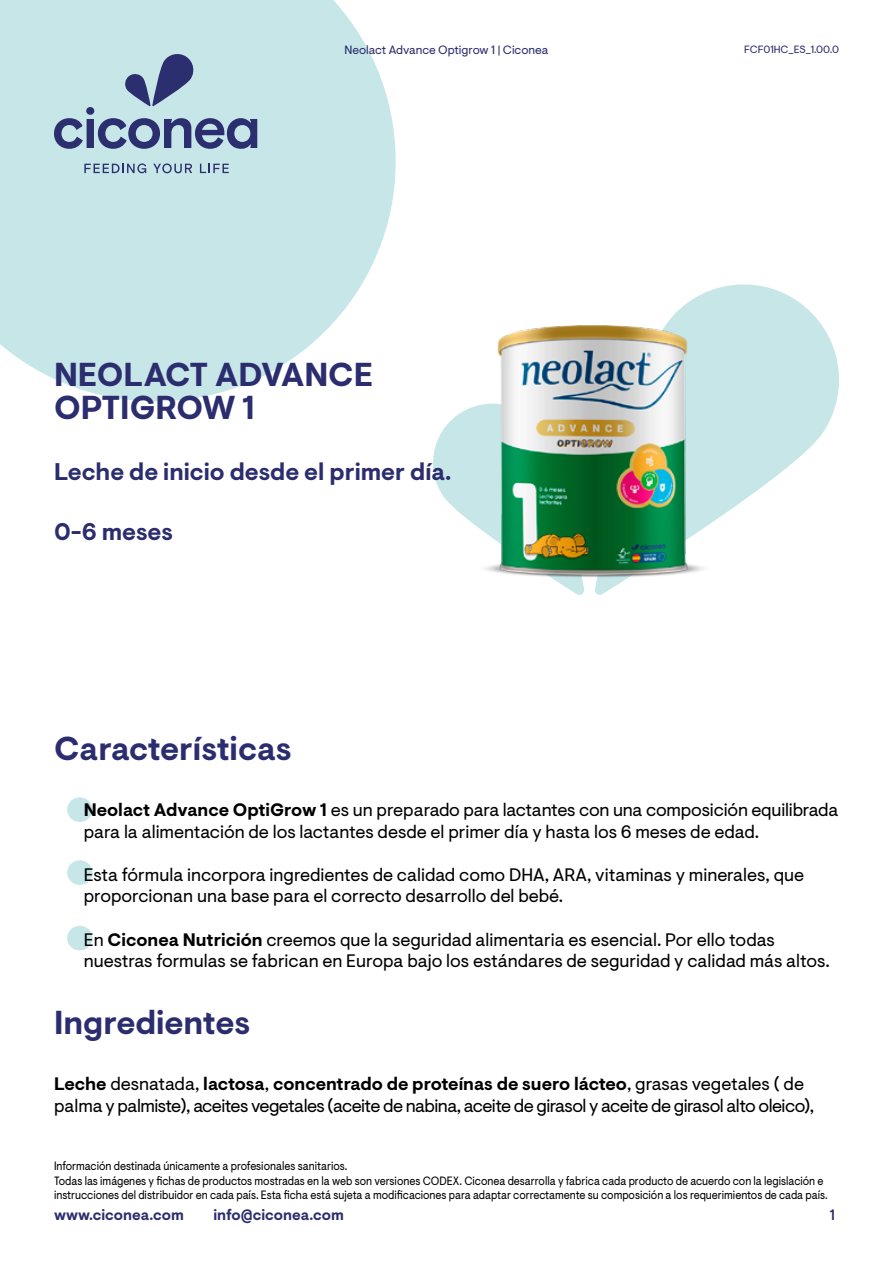
<style>
.page{position:relative;width:893px;height:1263px;background:#fff}
.page>*{position:absolute;margin:0;border:0;box-sizing:border-box;transform-origin:0 0}
.t1{font:700 33px/33px "Visuelt Pro";color:#2b2d6e}
.t2{font:700 24px "Visuelt Pro";color:#2b2d6e}
.t3{font:18px/21.6px "Visuelt Pro";color:#000}
.t4{font:18px/21.6px "Visuelt Pro";letter-spacing:-.03em;color:#000}
.t5{font:700 15px "Visuelt Pro";color:#2b2d6e}
.t6{font:500 15px "Visuelt Pro";color:#2b2d6e}
.t7{font:12px/14.4px "Visuelt Pro";color:#000;scale:.9 1}
.t8{font:12px "Visuelt Pro";color:#2b2d6e}
.t9{font:10.5px "Visuelt Pro";color:#2b2d6e}
.s1{font-weight:700}
</style>
<div class="page">
<svg style="left:0;top:0;width:396px;height:401px;background:#cce8ea"></svg>
<svg style="left:433px;top:426px;width:13px;height:74px"></svg>
<svg style="left:741px;top:284px;width:98px;height:218px;fill:#c7e6e8"></svg>
<svg style="left:124px;top:52px;width:72px;height:54px;background:#8497b4"></svg>
<div style="left:86px;top:107px;width:8px;height:8px;background:#2b2e6f;border-radius:4px"></div>
<div style="left:87px;top:119px;width:7px;height:29px;background:#2b2e6f"></div>
<svg style="left:54px;top:118px;width:29px;height:31px"></svg>
<svg style="left:98px;top:118px;width:159px;height:31px;background:#7383a7"></svg>
<svg style="left:84px;top:163px;width:62px;height:10px"></svg>
<svg style="left:153px;top:163px;width:39px;height:10px"></svg>
<svg style="left:200px;top:164px;width:29px;height:9px"></svg>
<div style="left:67px;top:797px;width:25px;height:25px;background:#c7e6e8;border-radius:50%"></div>
<div style="left:67px;top:860px;width:25px;height:25px;background:#c7e6e8;border-radius:50%"></div>
<div style="left:67px;top:926px;width:25px;height:24px;background:#c7e6e8;border-radius:50%"></div>
<img style="left:446px;top:284px;width:295px;height:311px">
<p class="t8" style="left:344px;top:43px;width:206px">Neolact Advance Optigrow 1 | Ciconea</p>
<h1 class="t1" style="left:54px;top:360px;width:321px">NEOLACT ADVANCE<br>OPTIGROW 1</h1>
<h2 class="t2" style="left:54px;top:457px;width:399px">Leche de inicio desde el primer día.</h2>
<h2 class="t2" style="left:54px;top:517px;width:120px">0-6 meses</h2>
<h1 class="t1" style="left:54px;top:733px;width:239px">Características</h1>
<p class="t9" style="left:744px;top:43px;width:96px">FCF01HC_ES_1.00.0</p>
<p class="t3" style="left:84px;top:799px;width:756px"><span class="s1">Neolact Advance OptiGrow 1</span> es un preparado para lactantes con una composición equilibrada para la alimentación de los lactantes desde el primer día y hasta los 6 meses de edad.</p>
<p class="t3" style="left:84px;top:864px;width:722px">Esta fórmula incorpora ingredientes de calidad como DHA, ARA, vitaminas y minerales, que proporcionan una base para el correcto desarrollo del bebé.</p>
<p class="t3" style="left:84px;top:929px;width:748px">En <span class="s1">Ciconea Nutrición</span> creemos que la seguridad alimentaria es esencial. Por ello todas nuestras formulas se fabrican en Europa bajo los estándares de seguridad y calidad más altos.</p>
<h1 class="t1" style="left:54px;top:1007px;width:198px">Ingredientes</h1>
<p class="t4" style="left:54px;top:1073px;width:762px"><span class="s1">Leche</span> desnatada, <span class="s1">lactosa</span>, <span class="s1">concentrado de proteínas de suero lácteo</span>, grasas vegetales ( de palma y palmiste), aceites vegetales (aceite de nabina, aceite de girasol y aceite de girasol alto oleico),</p>
<p class="t7" style="left:54px;top:1159px;width:861px">Información destinada únicamente a profesionales sanitarios.<br>Todas las imágenes y fichas de productos mostradas en la web son versiones CODEX. Ciconea desarrolla y fabrica cada producto de acuerdo con la legislación e instrucciones del distribuidor en cada país. Esta ficha está sujeta a modificaciones para adaptar correctamente su composición a los requerimientos de cada país.</p>
<p class="t5" style="left:54px;top:1206px;width:131px">www.ciconea.com</p>
<p class="t5" style="left:213px;top:1206px;width:132px">info@ciconea.com</p>
<p class="t6" style="left:830px;top:1206px;width:7px">1</p>
</div>
